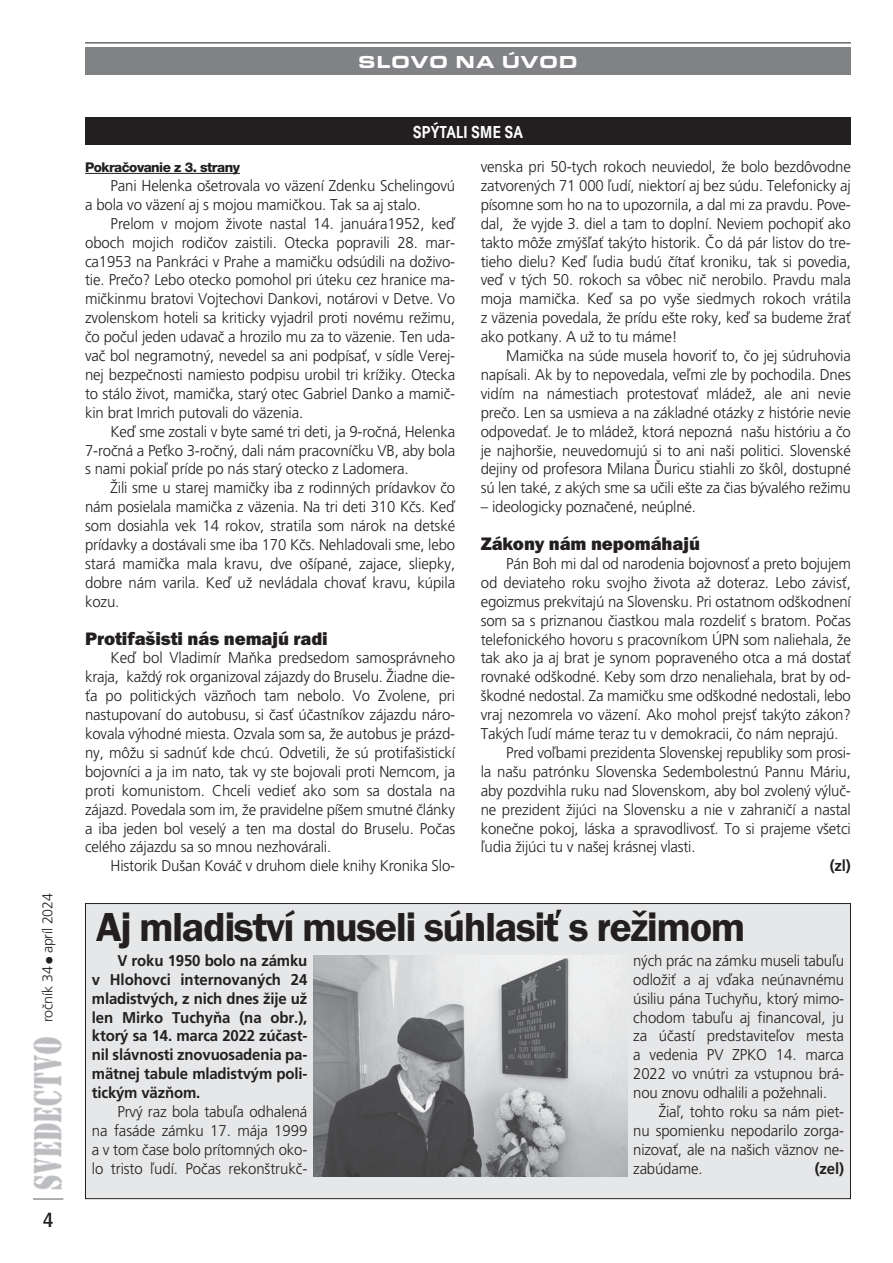
<style>
.page{position:relative;width:893px;height:1263px;background:#fff}
.page>*{position:absolute;margin:0;border:0;box-sizing:border-box;transform-origin:0 0}
.t1{font:600 42px "Franklin Got Itc TCE";letter-spacing:-.035em;color:#231f20}
.t2{font:500 condensed 21px "Franklin Got Itc TCE";color:#231f20}
.t3{font:18.75px "Franklin Got Itc TCE Heav";letter-spacing:-.005em;color:#231f20}
.t4{font:600 condensed 18px "Avant Gar Got Itc TCE";letter-spacing:.015em;color:#fff}
.t5{font:18px "Eurostile TCE Blac Exte";letter-spacing:.03em;color:#fff}
.t6{font:300 15.6px/18.9px "Frutiger CE";letter-spacing:-.01em;color:#231f20;text-align:justify;scale:.96 1}
.t7{font:700 15.6px/18.9px "Frutiger CE";letter-spacing:-.01em;color:#231f20;text-align:justify;scale:.96 1}
.t8{font:300 14.25px "Frutiger CE";letter-spacing:-.01em;color:#231f20}
.t9{font:800 13.5px "Helvetica Neue CE";letter-spacing:-.04em;color:#231f20}
</style>
<div class="page">
<hr style="left:85px;top:173px;width:155px;height:1px;background:#231f20">
<div style="left:85px;top:48px;width:765px;height:27px;background:#808285"></div>
<hr style="left:85px;top:43px;width:765px;height:1px;background:#231f20">
<img style="left:33px;top:1037px;width:29px;height:153px">
<hr style="left:33px;top:1198px;width:30px;height:2px;background:#939598">
<div style="left:85px;top:117px;width:765px;height:28px;background:#231f20"></div>
<div style="left:85px;top:904px;width:765px;height:295px;background:#e6e7e8"></div>
<img style="left:313px;top:955px;width:314px;height:221px">
<p class="t8" style="left:41px;top:1022px;width:131px;rotate:-90deg">roãník 34 ● apríl 2024</p>
<h2 class="t2" style="left:43px;top:1208px;width:12px">4</h2>
<p class="t5" style="left:358px;top:56px;width:221px">SLOVO NA ÚVOD</p>
<p class="t4" style="left:413px;top:126px;width:111px">SPÝTALI SME SA</p>
<p class="t9" style="left:85px;top:160px;width:156px">Pokraãovanie z 3. strany</p>
<p class="t6" style="left:85px;top:177px;width:387px;text-indent:26px">Pani Helenka o‰etrovala vo väzení Zdenku Schelingovú a bola vo väzení aj s mojou mamiãkou. Tak sa aj stalo.</p>
<p class="t6" style="left:85px;top:215px;width:387px;text-indent:26px">Prelom v mojom Ïivote nastal 14. januára1952, keì oboch mojich rodiãov zaistili. Otecka popravili 28. mar&shy;ca1953 na Pankráci v Prahe a mamiãku odsúdili na doÏivo&shy;tie. Preão? Lebo otecko pomohol pri úteku cez hranice ma&shy;miãkinmu bratovi Vojtechovi Dankovi, notárovi v Detve. Vo zvolenskom hoteli sa kriticky vyjadril proti novému reÏimu, ão poãul jeden udavaã a hrozilo mu za to väzenie. Ten uda&shy;vaã bol negramotn˘, nevedel sa ani podpísaÈ, v sídle Verej&shy;nej bezpeãnosti namiesto podpisu urobil tri kríÏiky. Otecka to stálo Ïivot, mamiãka, star˘ otec Gabriel Danko a mamiã&shy;kin brat Imrich putovali do väzenia.</p>
<p class="t6" style="left:85px;top:423px;width:387px;text-indent:26px">Keì sme zostali v byte samé tri deti, ja 9-roãná, Helenka 7-roãná a PeÈko 3-roãn˘, dali nám pracovníãku VB, aby bola s nami pokiaº príde po nás star˘ otecko z Ladomera.</p>
<p class="t6" style="left:85px;top:480px;width:387px;text-indent:26px">Îili sme u starej mamiãky iba z rodinn˘ch prídavkov ão nám posielala mamiãka z väzenia. Na tri deti 310 Kãs. Keì som dosiahla vek 14 rokov, stratila som nárok na detské prídavky a dostávali sme iba 170 Kãs. Nehladovali sme, lebo stará mamiãka mala kravu, dve o‰ípané, zajace, sliepky, dobre nám varila. Keì uÏ nevládala chovaÈ kravu, kúpila kozu.</p>
<p class="t3" style="left:85px;top:632px;width:244px">Protifašisti nás nemajú radi</p>
<p class="t6" style="left:85px;top:650px;width:387px;text-indent:26px">Keì bol Vladimír MaÀka predsedom samosprávneho kraja, kaÏd˘ rok organizoval zájazdy do Bruselu. Îiadne die-Èa po politick˘ch väzÀoch tam nebolo. Vo Zvolene, pri nastupovaní do autobusu, si ãasÈ úãastníkov zájazdu náro&shy;kovala v˘hodné miesta. Ozvala som sa, Ïe autobus je prázd&shy;ny, môÏu si sadnúÈ kde chcú. Odvetili, Ïe sú protifa‰istickí bojovníci a ja im nato, tak vy ste bojovali proti Nemcom, ja proti komunistom. Chceli vedieÈ ako som sa dostala na zájazd. Povedala som im, Ïe pravidelne pí‰em smutné ãlánky a iba jeden bol vesel˘ a ten ma dostal do Bruselu. Poãas celého zájazdu sa so mnou nezhovárali.</p>
<p class="t6" style="left:111px;top:858px;width:360px">Historik Du‰an Kováã v druhom diele knihy Kronika Slo-</p>
<p class="t6" style="left:480px;top:158px;width:387px">venska pri 50-tych rokoch neuviedol, Ïe bolo bezdôvodne zatvoren˘ch 71 000 ºudí, niektorí aj bez súdu. Telefonicky aj písomne som ho na to upozornila, a dal mi za pravdu. Pove&shy;dal, Ïe vyjde 3. diel a tam to doplní. Neviem pochopiÈ ako takto môÏe zm˘‰ºaÈ tak˘to historik. âo dá pár listov do tre&shy;tieho dielu? Keì ºudia budú ãítaÈ kroniku, tak si povedia, veì v t˘ch 50. rokoch sa vôbec niã nerobilo. Pravdu mala moja mamiãka. Keì sa po vy‰e siedmych rokoch vrátila z väzenia povedala, Ïe prídu e‰te roky, keì sa budeme ÏraÈ ako potkany. A uÏ to tu máme!</p>
<p class="t6" style="left:480px;top:347px;width:387px;text-indent:26px">Mamiãka na súde musela hovoriÈ to, ão jej súdruhovia napísali. Ak by to nepovedala, veºmi zle by pochodila. Dnes vidím na námestiach protestovaÈ mládeÏ, ale ani nevie preão. Len sa usmieva a na základné otázky z histórie nevie odpovedaÈ. Je to mládeÏ, ktorá nepozná na‰u históriu a ão je najhor‰ie, neuvedomujú si to ani na‰i politici. Slovenské dejiny od profesora Milana ëuricu stiahli zo ‰kôl, dostupné sú len také, z ak˘ch sme sa uãili e‰te za ãias b˘valého reÏimu</p>
<p class="t6" style="left:480px;top:499px;width:226px">– ideologicky poznaãené, neúplné.</p>
<p class="t3" style="left:480px;top:538px;width:221px">Zákony nám nepomáhajú</p>
<p class="t6" style="left:506px;top:555px;width:360px">Pán Boh mi dal od narodenia bojovnosÈ a preto bojujem</p>
<p class="t6" style="left:480px;top:574px;width:387px">od deviateho roku svojho Ïivota aÏ doteraz. Lebo závisÈ,</p>
<p class="t6" style="left:480px;top:593px;width:387px">egoizmus prekvitajú na Slovensku. Pri ostatnom od‰kodnení</p>
<p class="t6" style="left:480px;top:612px;width:387px">som sa s priznanou ãiastkou mala rozdeliÈ s bratom. Poãas</p>
<p class="t6" style="left:480px;top:631px;width:387px">telefonického hovoru s pracovníkom ÚPN som naliehala, Ïe</p>
<p class="t6" style="left:480px;top:650px;width:387px">tak ako ja aj brat je synom popraveného otca a má dostaÈ</p>
<p class="t6" style="left:480px;top:669px;width:387px">rovnaké od‰kodné. Keby som drzo nenaliehala, brat by od-</p>
<p class="t6" style="left:480px;top:688px;width:387px">‰kodné nedostal. Za mamiãku sme od‰kodné nedostali, lebo</p>
<p class="t6" style="left:480px;top:706px;width:387px">vraj nezomrela vo väzení. Ako mohol prejsÈ tak˘to zákon?</p>
<p class="t6" style="left:480px;top:725px;width:374px">Tak˘ch ºudí máme teraz tu v demokracii, ão nám neprajú.</p>
<p class="t6" style="left:506px;top:744px;width:360px">Pred voºbami prezidenta Slovenskej republiky som prosi-</p>
<p class="t6" style="left:480px;top:763px;width:387px">la na‰u patrónku Slovenska Sedembolestnú Pannu Máriu,</p>
<p class="t6" style="left:480px;top:782px;width:387px">aby pozdvihla ruku nad Slovenskom, aby bol zvolen˘ v˘luã-</p>
<p class="t6" style="left:480px;top:801px;width:387px">ne prezident Ïijúci na Slovensku a nie v zahraniãí a nastal</p>
<p class="t6" style="left:480px;top:820px;width:387px">koneãne pokoj, láska a spravodlivosÈ. To si prajeme v‰etci</p>
<p class="t6" style="left:480px;top:839px;width:225px">ºudia Ïijúci tu v na‰ej krásnej vlasti.</p>
<p class="t7" style="left:829px;top:858px;width:24px">(zl)</p>
<h1 class="t1" style="left:96px;top:902px;width:650px">Aj mladiství museli súhlasiť s režimom</h1>
<p class="t7" style="left:92px;top:952px;width:226px;text-indent:26px">V roku 1950 bolo na zámku v Hlohovci internovan˘ch 24 mladistv˘ch, z nich dnes Ïije uÏ len Mirko TuchyÀa (na obr.), ktor˘ sa 14. marca 2022 zúãast&shy;nil slávnosti znovuosadenia pa&shy;mätnej tabule mladistv˘m poli&shy;tick˘m väzÀom.</p>
<p class="t6" style="left:92px;top:1103px;width:226px;text-indent:26px">Prv˘ raz bola tabuºa odhalená na fasáde zámku 17. mája 1999 a v tom ãase bolo prítomn˘ch oko&shy;lo tristo ºudí. Poãas rekon‰trukã-</p>
<p class="t6" style="left:633px;top:952px;width:221px">n˘ch prác na zámku museli tabuºu odloÏiÈ a aj vìaka neúnavnému úsiliu pána TuchyÀu, ktor˘ mimo&shy;chodom tabuºu aj financoval, ju za úãastí predstaviteºov mesta a vedenia PV ZPKO 14. marca 2022 vo vnútri za vstupnou brá&shy;nou znovu odhalili a poÏehnali.</p>
<p class="t6" style="left:633px;top:1103px;width:221px;text-indent:26px">Îiaº, tohto roku sa nám piet&shy;nu spomienku nepodarilo zorga&shy;nizovaÈ, ale na na‰ich väznov ne&shy;zabúdame.</p>
<p class="t7" style="left:814px;top:1160px;width:32px">(zel)</p>
</div>
